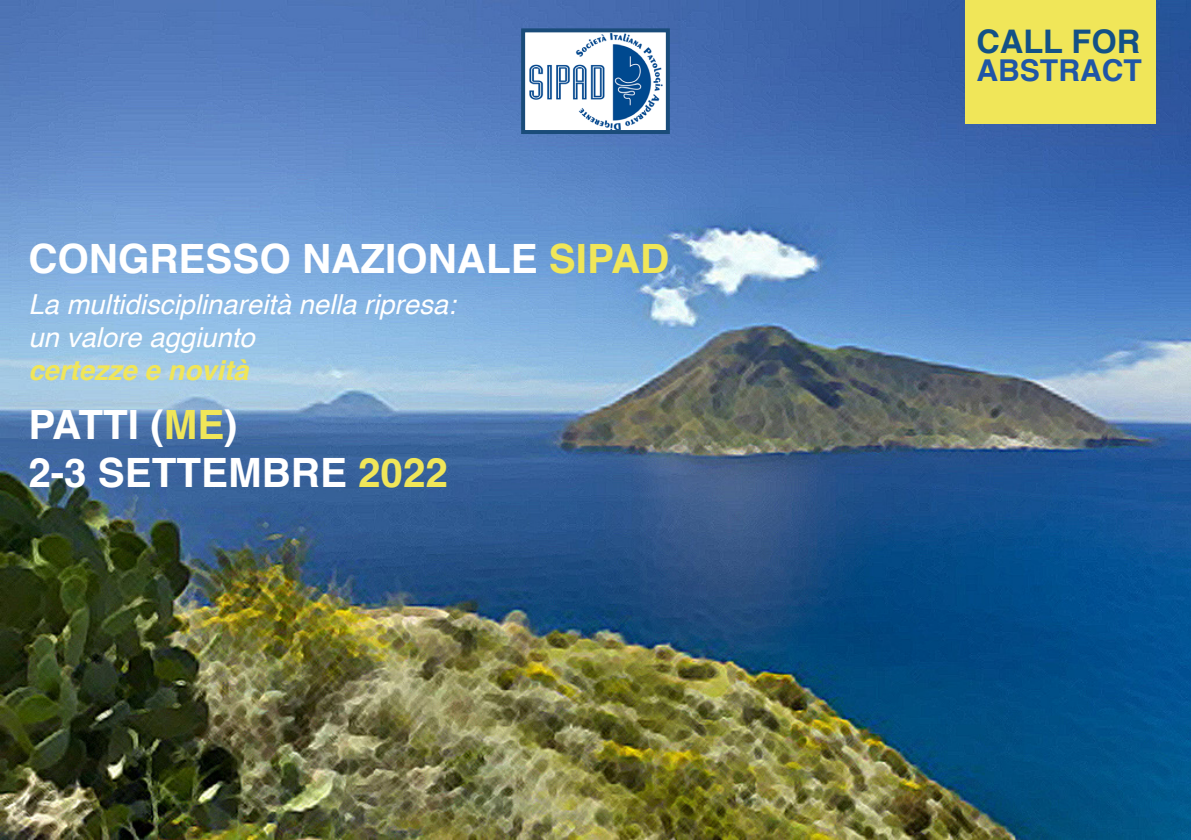
<style>
.page{position:relative;width:1191px;height:840px;background:#fff}
.page>*{position:absolute;margin:0;border:0;box-sizing:border-box;transform-origin:0 0}
.t1{font:700 40.4px "Helvetica";color:#fff}
.t2{font:700 32.4px "Helvetica";color:#135186}
.t3{font:700 30px "Helvetica";color:#2056a6}
.t4{font:italic 27.6px "Helvetica";color:#fff}
.t5{font:italic 700 27.6px "Helvetica";color:#f0e659}
.s1{color:#f0e659}
</style>
<div class="page">
<img style="left:0;top:0;width:1191px;height:839px">
<img style="left:526px;top:33px;width:139px;height:96px">
<div style="left:521px;top:28px;width:149px;height:106px;border:4px solid #1a4c7a"></div>
<div style="left:965px;top:0;width:191px;height:123px;background:#f0e659"></div>
<p class="t1" style="left:28px;top:234px;width:642px">CONGRESSO NAZIONALE <span class="s1">SIPAD</span></p>
<p class="t4" style="left:28px;top:283px;width:429px">La multidisciplinareità nella ripresa:</p>
<p class="t4" style="left:28px;top:316px;width:228px">un valore aggiunto</p>
<p class="t5" style="left:28px;top:353px;width:222px">certezze e novità</p>
<p class="t1" style="left:28px;top:400px;width:211px">PATTI (<span class="s1">ME</span>)</p>
<p class="t1" style="left:28px;top:448px;width:421px">2-3 SETTEMBRE <span class="s1">2022</span></p>
<p class="t2" style="left:976px;top:22px;width:165px">CALL FOR</p>
<p class="t3" style="left:976px;top:52px;width:167px">ABSTRACT</p>
</div>
